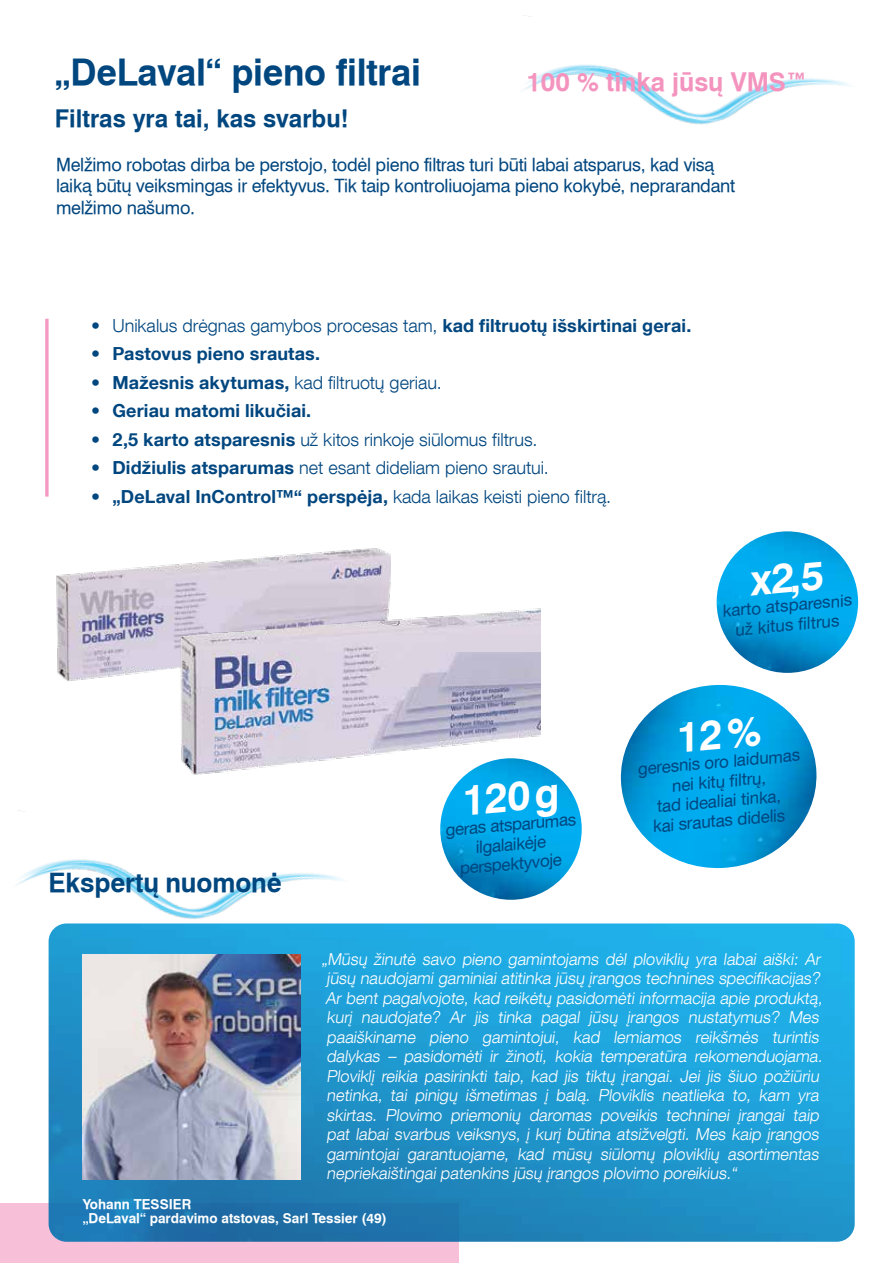
<style>
.page{position:relative;width:893px;height:1263px;background:#fff}
.page>*{position:absolute;margin:0;border:0;box-sizing:border-box;transform-origin:0 0}
.t1{font:40.65px "Helvetica LT Bold";color:#fff}
.t2{font:36px "Helvetica LT Bold";letter-spacing:-.005em;color:#00467f}
.t3{font:26.25px "Helvetica LT Bold";letter-spacing:-.005em;color:#00467f}
.t4{font:25.5px "Helvetica LT Bold";color:#f494be}
.t5{font:24px "Helvetica LT Bold";color:#00467f}
.t6{font:300 18px "Helvetica Neue LT Com";color:#00467f}
.t7{font:18px/21.6px "Helvetica LT";letter-spacing:-.015em;color:#00467f}
.t8{font:700 18px "Helvetica Neue LT Com";letter-spacing:.005em;color:#00467f}
.t9{font:16.95px/19.5px "Helvetica Neue LT Com";color:#00467f;text-align:center}
.t10{font:16.95px/19.5px "Helvetica Neue LT Std";color:#00467f;text-align:center}
.t11{font:300 16.5px/19.5px "Helvetica Neue LT Com";color:#fff}
.t12{font:13.5px/14.7px "Helvetica LT Bold";color:#fff}
.s1{font-family:"Helvetica Neue LT Std";font-weight:400}
.s2{font-weight:700}
.s3{font-weight:300}
</style>
<div class="page">
<img style="left:523px;top:15px;width:326px;height:110px">
<div style="left:0;top:1203px;width:459px;height:60px;background:#f7bfd8"></div>
<img style="left:56px;top:548px;width:335px;height:134px">
<img style="left:181px;top:600px;width:360px;height:175px">
<img style="left:717px;top:531px;width:141px;height:142px;border-radius:71px">
<img style="left:440px;top:758px;width:142px;height:142px;border-radius:71px">
<img style="left:620px;top:685px;width:197px;height:184px">
<img style="left:49px;top:923px;width:806px;height:319px">
<img style="left:83px;top:1020px;width:217px;height:159px">
<img style="left:16px;top:810px;width:344px;height:210px">
<svg style="left:45px;top:319px;width:4px;height:178px"></svg>
<svg style="left:680px;top:716px;width:80px;height:36px;background:#00a9ec"></svg>
<h2 class="t2" style="left:55px;top:50px;width:368px">„DeLaval“ pieno filtrai</h2>
<h3 class="t5" style="left:55px;top:104px;width:295px">Filtras yra tai, kas svarbu!</h3>
<h3 class="t4" style="left:526px;top:66px;width:282px">100 % tinka jūsų VMS™</h3>
<p class="t7" style="left:56px;top:153px;width:681px">Melžimo robotas dirba be perstojo, todėl pieno filtras turi būti labai atsparus, kad visą laiką būtų veiksmingas ir efektyvus. Tik taip kontroliuojama pieno kokybė, neprarandant melžimo našumo.</p>
<p class="t6" style="left:91px;top:314px;width:602px"><span class="s1">•</span> Unikalus drėgnas gamybos procesas tam, <span class="s2">kad filtruotų išskirtinai gerai.</span></p>
<p class="t8" style="left:91px;top:342px;width:231px"><span class="s1">•</span> Pastovus pieno srautas.</p>
<p class="t6" style="left:91px;top:371px;width:352px"><span class="s1">•</span> <span class="s2">Mažesnis akytumas,</span> kad filtruotų geriau.</p>
<p class="t8" style="left:91px;top:399px;width:222px"><span class="s1">•</span> Geriau matomi likučiai.</p>
<p class="t6" style="left:91px;top:428px;width:448px"><span class="s1">•</span> <span class="s2">2,5 karto atsparesnis</span> už kitos rinkoje siūlomus filtrus.</p>
<p class="t6" style="left:91px;top:457px;width:459px"><span class="s1">•</span> <span class="s2">Didžiulis atsparumas</span> net esant dideliam pieno srautui.</p>
<p class="t8" style="left:91px;top:485px;width:522px"><span class="s1">•</span> „DeLaval InControl™“ perspėja, <span class="s3">kada laikas keisti pieno filtrą.</span></p>
<h1 class="t1" style="left:747px;top:556px;width:75px;rotate:-5deg">x2,5</h1>
<p class="t10" style="left:721px;top:601px;width:132px;rotate:-5deg">karto atsparesnis už kitus fi ltrus</p>
<h3 class="t3" style="left:49px;top:867px;width:235px">Ekspertų nuomonė</h3>
<h1 class="t1" style="left:459px;top:776px;width:99px;rotate:-5deg">120g</h1>
<p class="t9" style="left:444px;top:820px;width:133px;rotate:-5deg">geras atsparumas ilgalaikėje perspektyvoje</p>
<p class="t9" style="left:637px;top:759px;width:164px;rotate:-5deg">geresnis oro laidumas</p>
<p class="t9" style="left:671px;top:775px;width:96px;rotate:-5deg">nei kitų fi ltrų,</p>
<p class="t9" style="left:656px;top:796px;width:126px;rotate:-5deg">tad idealiai tinka,</p>
<p class="t9" style="left:652px;top:816px;width:134px;rotate:-5deg">kai srautas didelis</p>
<p class="t11" style="left:321px;top:949px;width:505px">„Mūsų žinutė savo pieno gamintojams dėl ploviklių yra labai aiški: Ar jūsų naudojami gaminiai atitinka jūsų įrangos technines specifikacijas?<br>Ar bent pagalvojote, kad reikėtų pasidomėti informacija apie produktą, kurį naudojate? Ar jis tinka pagal jūsų įrangos nustatymus? Mes paaiškiname pieno gamintojui, kad lemiamos reikšmės turintis dalykas – pasidomėti ir žinoti, kokia temperatūra rekomenduojama.<br>Ploviklį reikia pasirinkti taip, kad jis tiktų įrangai. Jei jis šiuo požiūriu netinka, tai pinigų išmetimas į balą. Ploviklis neatlieka to, kam yra skirtas. Plovimo priemonių daromas poveikis techninei įrangai taip pat labai svarbus veiksnys, į kurį būtina atsižvelgti. Mes kaip įrangos gamintojai garantuojame, kad mūsų siūlomų ploviklių asortimentas nepriekaištingai patenkins jūsų įrangos plovimo poreikius.“</p>
<p class="t12" style="left:83px;top:1196px;width:306px">Yohann TESSIER<br>„DeLaval“ pardavimo atstovas, Sarl Tessier (49)</p>
</div>
